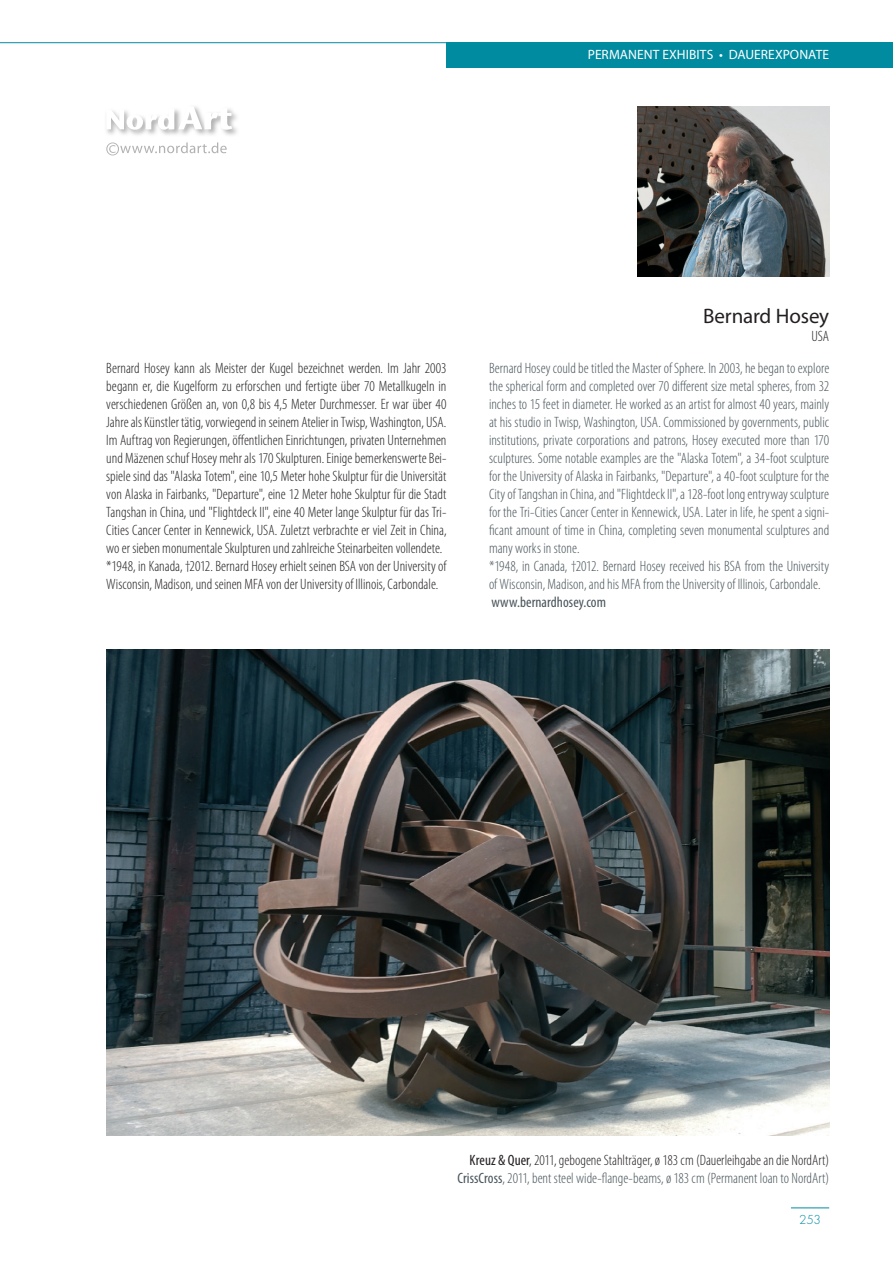
<style>
.page{position:relative;width:893px;height:1263px;background:#fff}
.page>*{position:absolute;margin:0;border:0;box-sizing:border-box;transform-origin:0 0}
.t1{font:21px "Myriad Pro";letter-spacing:-.01em;color:#231f20}
.t2{font:300 condensed 15px/18px "Myriad Pro";color:#485459;text-align:right}
.t3{font:300 condensed 15px/18px "Myriad Pro";color:#231f20}
.t4{font:condensed 15px "Myriad Pro";letter-spacing:.005em;color:#485459}
.t5{font:13.5px "Myriad Pro";letter-spacing:.005em;color:#fff}
.t6{font:300 12px "Futura Std";color:#008ba0}
.s1{font-weight:400;color:#231f20}
.s2{color:#231f20}
.s3{font-weight:400}
</style>
<div class="page">
<div style="left:446px;top:43px;width:447px;height:25px;background:#008ba0"></div>
<hr style="left:0;top:42px;width:446px;height:1px;background:#008ba0">
<hr style="left:791px;top:1207px;width:38px;height:1px;background:#008ba0">
<svg style="left:106px;top:142px;width:121px;height:13px"></svg>
<svg style="left:106px;top:130px;width:71px;height:5px"></svg>
<svg style="left:177px;top:111px;width:60px;height:25px"></svg>
<svg style="left:106px;top:106px;width:126px;height:24px"></svg>
<img style="left:638px;top:106px;width:191px;height:170px">
<img style="left:106px;top:650px;width:723px;height:486px">
<p class="t5" style="left:588px;top:46px;width:243px">PERMANENT EXHIBITS • DAUEREXPONATE</p>
<p class="t3" style="left:106px;top:359px;width:342px">Bernard Hosey kann als Meister der Kugel bezeichnet werden. Im Jahr 2003 begann er, die Kugelform zu erforschen und fertigte über 70 Metallkugeln in verschiedenen Größen an, von 0,8 bis 4,5 Meter Durchmesser. Er war über 40<br>Jahre als Künstler tätig, vorwiegend in seinem Atelier in Twisp, Washington, USA.<br>Im Auftrag von Regierungen, öffentlichen Einrichtungen, privaten Unternehmen und Mäzenen schuf Hosey mehr als 170 Skulpturen. Einige bemerkenswerte Bei&shy;spiele sind das "Alaska Totem", eine 10,5 Meter hohe Skulptur für die Universität von Alaska in Fairbanks, "Departure", eine 12 Meter hohe Skulptur für die Stadt Tangshan in China, und "Flightdeck II", eine 40 Meter lange Skulptur für das Tri-Cities Cancer Center in Kennewick, USA. Zuletzt verbrachte er viel Zeit in China, wo er sieben monumentale Skulpturen und zahlreiche Steinarbeiten vollendete. *1948, in Kanada, †2012. Bernard Hosey erhielt seinen BSA von der University of Wisconsin, Madison, und seinen MFA von der University of Illinois, Carbondale.</p>
<h1 class="t1" style="left:703px;top:303px;width:127px">Bernard Hosey</h1>
<p class="t3" style="left:811px;top:327px;width:19px">USA</p>
<p class="t2" style="left:489px;top:359px;width:342px;text-align:left">Bernard Hosey could be titled the Master of Sphere. In 2003, he began to explore the spherical form and completed over 70 different size metal spheres, from 32 inches to 15 feet in diameter. He worked as an artist for almost 40 years, mainly at his studio in Twisp, Washington, USA. Commissioned by governments, public institutions, private corporations and patrons, Hosey executed more than 170 sculptures. Some notable examples are the "Alaska Totem", a 34-foot sculpture for the University of Alaska in Fairbanks, "Departure", a 40-foot sculpture for the City of Tangshan in China, and "Flightdeck II", a 128-foot long entryway sculpture for the Tri-Cities Cancer Center in Kennewick, USA. Later in life, he spent a signi&shy;ficant amount of time in China, completing seven monumental sculptures and many works in stone.<br>*1948, in Canada, †2012. Bernard Hosey received his BSA from the University of Wisconsin, Madison, and his MFA from the University of Illinois, Carbondale.</p>
<p class="t4" style="left:491px;top:593px;width:116px">www.bernardhosey.com</p>
<p class="t2" style="left:457px;top:1151px;width:373px"><span class="s1">Kreuz &amp; Quer</span><span class="s2">, 2011, gebogene Stahlträger, ø 183 cm (Dauerleihgabe an die NordArt)<br></span><span class="s3">CrissCross</span>, 2011, bent steel wide-flange-beams, ø 183 cm (Permanent loan to NordArt)</p>
<p class="t6" style="left:799px;top:1212px;width:23px">253</p>
</div>
